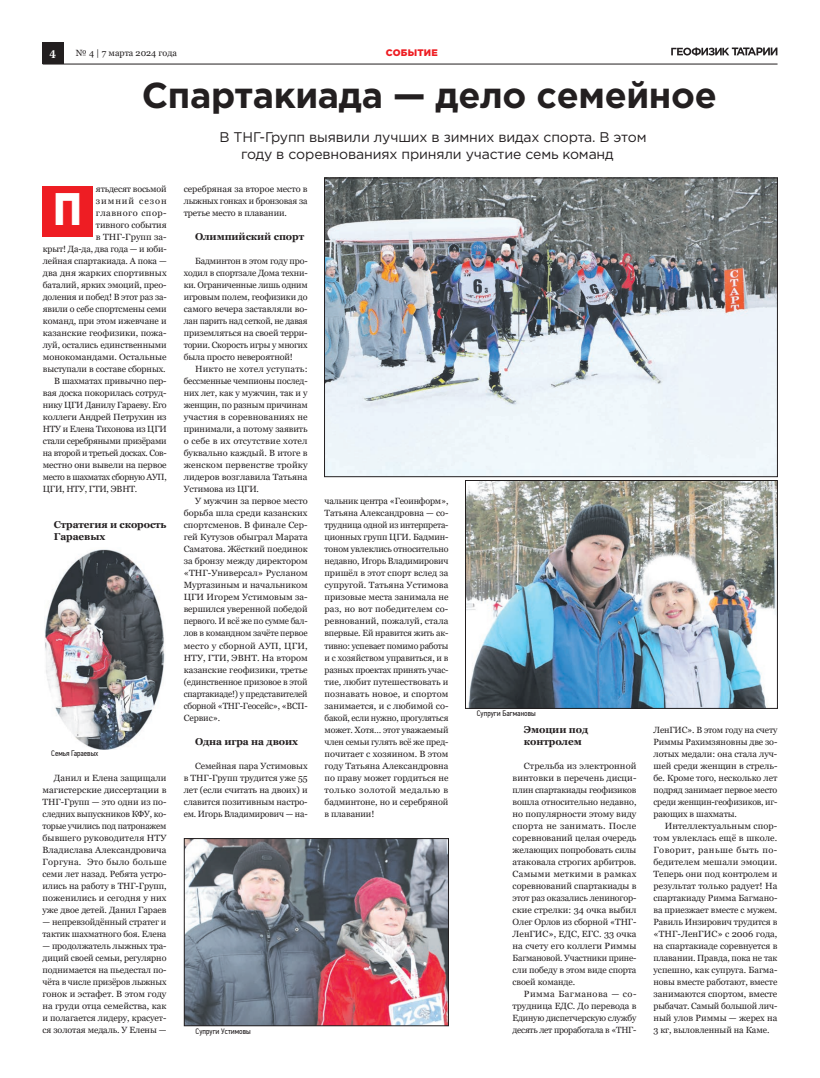
<style>
.page{position:relative;width:820px;height:1078px;background:#fff}
.page>*{position:absolute;margin:0;border:0;box-sizing:border-box;transform-origin:0 0}
.t1{font:900 45.6px "Gotham Pro";color:#fff;scale:.82 1}
.t2{font:700 36px "Gotham Pro";letter-spacing:-.01em;color:#231f20}
.t3{font:14px/17px "Gotham Pro";letter-spacing:-.01em;color:#231f20}
.t4{font:700 12px "Warnock Pro";color:#fff}
.t5{font:700 10px/12px "Georgia";letter-spacing:-.01em;color:#231f20}
.t6{font:900 9.5px "Gotham Pro";letter-spacing:.02em;color:#ee1d23}
.t7{font:9px/12px "Georgia";letter-spacing:-.01em;color:#231f20;text-align:justify}
.t8{font:9px "Georgia";letter-spacing:-.03em;color:#231f20}
.t9{font:9px "Georgia";letter-spacing:.045em;color:#231f20}
.t10{font:9px "Georgia";letter-spacing:.1em;color:#231f20}
.t11{font:8px "PF Din Text Cond Pro";color:#231f20}
</style>
<div class="page">
<div style="left:43px;top:186px;width:50px;height:50px;background:#ee1d23"></div>
<div style="left:43px;top:43px;width:21px;height:21px;background:#231f20"></div>
<hr style="left:43px;top:64px;width:734px;height:1px;background:#231f20">
<svg style="left:671px;top:47px;width:106px;height:9px"></svg>
<img style="left:186px;top:840px;width:260px;height:183px">
<div style="left:184px;top:838px;width:264px;height:187px;border:1px solid #231f20"></div>
<img style="left:467px;top:482px;width:308px;height:224px">
<div style="left:465px;top:480px;width:312px;height:228px;border:1px solid #231f20"></div>
<img style="left:44px;top:549px;width:121px;height:200px">
<img style="left:326px;top:180px;width:449px;height:294px">
<div style="left:324px;top:178px;width:453px;height:298px;border:1px solid #231f20"></div>
<h3 class="t4" style="left:49px;top:46px;width:8px">4</h3>
<p class="t7" style="left:76px;top:47px;width:102px">№ 4 | 7 марта 2024 года</p>
<p class="t6" style="left:386px;top:47px;width:53px">СОБЫТИЕ</p>
<h2 class="t2" style="left:142px;top:74px;width:576px">Спартакиада — дело семейное</h2>
<p class="t7" style="left:96px;top:183px;width:72px">ятьдесят восьмой</p>
<p class="t10" style="left:96px;top:195px;width:72px">зимний сезон</p>
<p class="t9" style="left:96px;top:207px;width:72px">главного спор-</p>
<p class="t7" style="left:96px;top:219px;width:72px">тивного события</p>
<p class="t7" style="left:96px;top:231px;width:72px">в ТНГ-Групп за-</p>
<p class="t7" style="left:43px;top:243px;width:125px">крыт! Да-да, два года — и юби-</p>
<p class="t7" style="left:43px;top:255px;width:125px">лейная спартакиада. А пока —</p>
<p class="t7" style="left:43px;top:267px;width:125px">два дня жарких спортивных</p>
<p class="t7" style="left:43px;top:279px;width:125px">баталий, ярких эмоций, прео-</p>
<p class="t7" style="left:43px;top:291px;width:125px">доления и побед! В этот раз за-</p>
<p class="t7" style="left:43px;top:303px;width:125px">явили о себе спортсмены семи</p>
<p class="t7" style="left:43px;top:315px;width:125px">команд, при этом ижевчане и</p>
<p class="t7" style="left:43px;top:327px;width:125px">казанские геофизики, пожа-</p>
<p class="t7" style="left:43px;top:339px;width:125px">луй, остались единственными</p>
<p class="t7" style="left:43px;top:351px;width:125px">монокомандами. Остальные</p>
<p class="t7" style="left:43px;top:363px;width:124px">выступали в составе сборных.</p>
<p class="t7" style="left:54px;top:375px;width:114px">В шахматах привычно пер-</p>
<p class="t7" style="left:43px;top:387px;width:125px">вая доска покорилась сотруд-</p>
<p class="t7" style="left:43px;top:399px;width:125px">нику ЦГИ Данилу Гараеву. Его</p>
<p class="t7" style="left:43px;top:411px;width:125px">коллеги Андрей Петрухин из</p>
<p class="t7" style="left:43px;top:423px;width:125px">НТУ и Елена Тихонова из ЦГИ</p>
<p class="t7" style="left:43px;top:435px;width:125px">стали серебряными призёрами</p>
<p class="t8" style="left:43px;top:447px;width:125px">на второй и третьей досках. Сов-</p>
<p class="t7" style="left:43px;top:459px;width:125px">местно они вывели на первое</p>
<p class="t8" style="left:43px;top:471px;width:125px">место в шахматах сборную АУП,</p>
<p class="t7" style="left:43px;top:483px;width:96px">ЦГИ, НТУ, ГТИ, ЭВНТ.</p>
<h1 class="t1" style="left:53px;top:182px;width:36px">П</h1>
<p class="t5" style="left:54px;top:519px;width:114px">Стратегия и скорость<br>Гараевых</p>
<p class="t11" style="left:51px;top:748px;width:49px">Семья Гараевых</p>
<p class="t7" style="left:43px;top:771px;width:125px;text-indent:11px">Данил и Елена защищали магистерские диссертации в ТНГ-Групп — это одни из по&shy;следних выпускников КФУ, ко&shy;торые учились под патронажем бывшего руководителя НТУ Владислава Александровича Горгуна. Это было больше семи лет назад. Ребята устро&shy;ились на работу в ТНГ-Групп, поженились и сегодня у них уже двое детей. Данил Гараев</p>
<p class="t7" style="left:43px;top:915px;width:125px">— непревзойдённый стратег и тактик шахматного боя. Елена</p>
<p class="t7" style="left:43px;top:939px;width:125px">— продолжатель лыжных тра&shy;диций своей семьи, регулярно поднимается на пьедестал по&shy;чёта в числе призёров лыжных гонок и эстафет. В этом году на груди отца семейства, как и полагается лидеру, красует&shy;ся золотая медаль. У Елены —</p>
<h3 class="t3" style="left:241px;top:129px;width:407px;text-indent:-22px">В ТНГ-Групп выявили лучших в зимних видах спорта. В этом году в соревнованиях приняли участие семь команд</h3>
<p class="t7" style="left:184px;top:183px;width:125px">серебряная за второе место в лыжных гонках и бронзовая за третье место в плавании.</p>
<p class="t5" style="left:195px;top:231px;width:110px">Олимпийский спорт</p>
<p class="t7" style="left:184px;top:255px;width:125px;text-indent:11px">Бадминтон в этом году про&shy;ходил в спортзале Дома техни&shy;ки. Ограниченные лишь одним игровым полем, геофизики до самого вечера заставляли во&shy;лан парить над сеткой, не давая приземляться на своей терри&shy;тории. Скорость игры у многих была просто невероятной!</p>
<p class="t7" style="left:184px;top:363px;width:125px;text-indent:11px">Никто не хотел уступать: бессменные чемпионы послед&shy;них лет, как у мужчин, так и у женщин, по разным причинам участия в соревнованиях не принимали, а потому заявить о себе в их отсутствие хотел буквально каждый. В итоге в женском первенстве тройку лидеров возглавила Татьяна Устимова из ЦГИ.</p>
<p class="t7" style="left:184px;top:495px;width:125px;text-indent:11px">У мужчин за первое место борьба шла среди казанских спортсменов. В финале Сер&shy;гей Кутузов обыграл Марата Саматова. Жёсткий поединок за бронзу между директором «ТНГ-Универсал» Русланом Муртазиным и начальником ЦГИ Игорем Устимовым за&shy;вершился уверенной победой первого. И всё же по сумме бал&shy;лов в командном зачёте первое место у сборной АУП, ЦГИ, НТУ, ГТИ, ЭВНТ. На втором казанские геофизики, третье (единственное призовое в этой спартакиаде!) у представителей сборной «ТНГ-Геосейс», «ВСП-Сервис».</p>
<p class="t5" style="left:195px;top:735px;width:104px">Одна игра на двоих</p>
<p class="t7" style="left:184px;top:759px;width:125px;text-indent:11px">Семейная пара Устимовых в ТНГ-Групп трудится уже 55 лет (если считать на двоих) и славится позитивным настро&shy;ем. Игорь Владимирович — на-</p>
<p class="t7" style="left:324px;top:495px;width:125px">чальник центра «Геоинформ», Татьяна Александровна — со&shy;трудница одной из интерпрета&shy;ционных групп ЦГИ. Бадмин&shy;тоном увлеклись относительно недавно, Игорь Владимирович пришёл в этот спорт вслед за супругой. Татьяна Устимова призовые места занимала не раз, но вот победителем со&shy;ревнований, пожалуй, стала впервые. Ей нравится жить ак&shy;тивно: успевает помимо работы и с хозяйством управиться, и в разных проектах принять учас&shy;тие, любит путешествовать и познавать новое, и спортом занимается, и с любимой со&shy;бакой, если нужно, прогуляться может. Хотя… этот уважаемый член семьи гулять всё же пред&shy;почитает с хозяином. В этом году Татьяна Александровна по праву может гордиться не только золотой медалью в бадминтоне, но и серебряной в плавании!</p>
<p class="t11" style="left:195px;top:1025px;width:57px">Супруги Устимовы</p>
<p class="t11" style="left:476px;top:708px;width:60px">Супруги Багмановы</p>
<p class="t5" style="left:523px;top:723px;width:66px">Эмоции под контролем</p>
<p class="t7" style="left:512px;top:759px;width:125px;text-indent:11px">Стрельба из электронной винтовки в перечень дисци&shy;плин спартакиады геофизиков вошла относительно недавно, но популярности этому виду спорта не занимать. После соревнований целая очередь желающих попробовать силы атаковала строгих арбитров.<br>Самыми меткими в рамках соревнований спартакиады в этот раз оказались лениногор&shy;ские стрелки: 34 очка выбил Олег Орлов из сборной «ТНГ-ЛенГИС», ЕДС, ЕГС. 33 очка на счету его коллеги Риммы Багмановой. Участники прине&shy;сли победу в этом виде спорта своей команде.</p>
<p class="t7" style="left:512px;top:987px;width:125px;text-indent:11px">Римма Багманова — со&shy;трудница ЕДС. До перевода в Единую диспетчерскую службу десять лет проработала в «ТНГ-</p>
<p class="t7" style="left:653px;top:723px;width:125px">ЛенГИС». В этом году на счету Риммы Рахимзяновны две зо&shy;лотых медали: она стала луч&shy;шей среди женщин в стрель&shy;бе. Кроме того, несколько лет подряд занимает первое место среди женщин-геофизиков, иг&shy;рающих в шахматы.</p>
<p class="t7" style="left:653px;top:819px;width:125px;text-indent:11px">Интеллектуальным спор&shy;том увлеклась ещё в школе.<br>Говорит, раньше быть по&shy;бедителем мешали эмоции.<br>Теперь они под контролем и результат только радует! На спартакиаду Римма Багмано&shy;ва приезжает вместе с мужем.<br>Равиль Инзирович трудится в «ТНГ-ЛенГИС» с 2006 года, на спартакиаде соревнуется в плавании. Правда, пока не так успешно, как супруга. Багма&shy;новы вместе работают, вместе занимаются спортом, вместе рыбачат. Самый большой лич&shy;ный улов Риммы — жерех на 3 кг, выловленный на Каме.</p>
</div>
